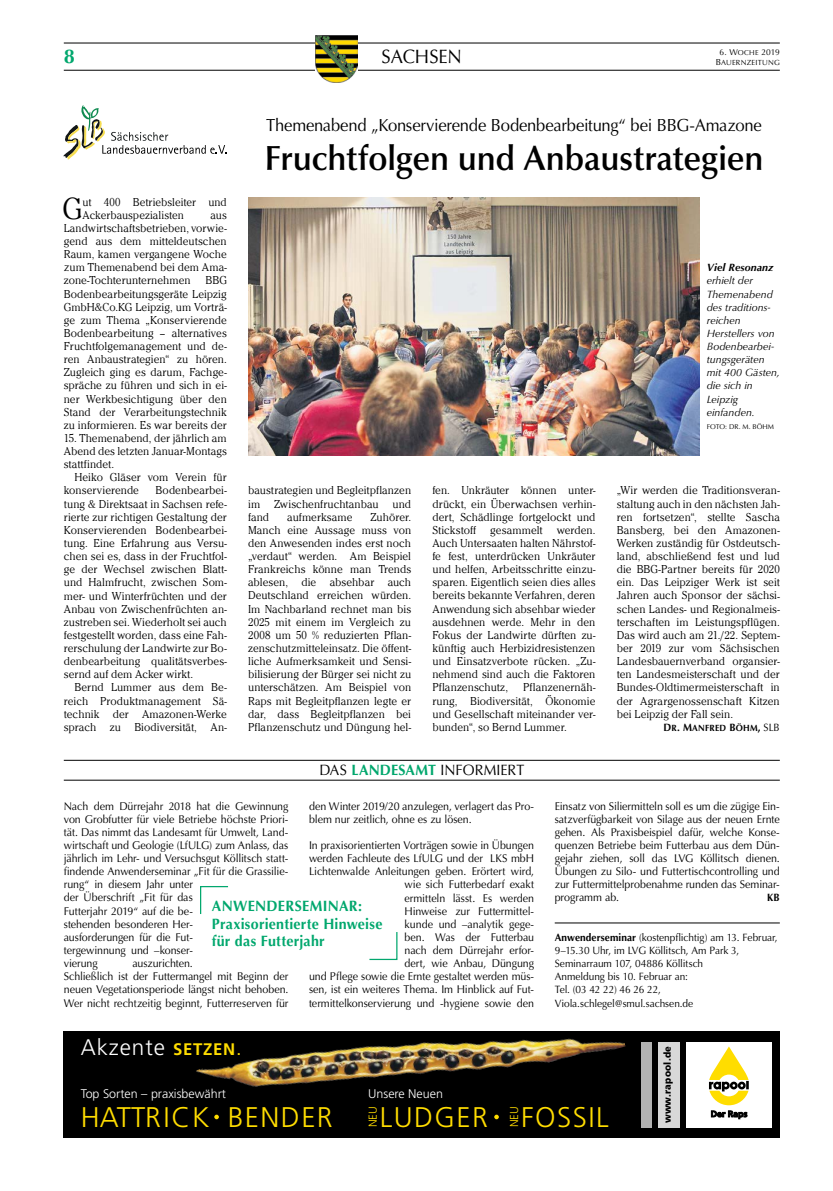
<style>
.page{position:relative;width:833px;height:1191px;background:#fff}
.page>*{position:absolute;margin:0;border:0;box-sizing:border-box;transform-origin:0 0}
.t1{font:600 35px "Optima LT Std";letter-spacing:-.005em;color:#000;scale:.95 1}
.t2{font:300 31.5px "Cheltenham";color:#000}
.t3{font:300 28.38px "Frutiger LT Std";letter-spacing:.05em;color:#fd0}
.t4{font:300 22.5px "Frutiger LT Std";letter-spacing:.04em;color:#fff}
.t5{font:700 20px "Optima LT Std";color:#00a76d}
.t6{font:19.38px "Optima LT Std";color:#000;scale:.95 1}
.t7{font:17.5px "Optima LT Std";letter-spacing:-.015em;color:#000;scale:.95 1}
.t8{font:700 15px/17.5px "Optima LT Std";letter-spacing:.02em;color:#00a76d;scale:.95 1}
.t9{font:15px "Optima LT Std";color:#000;scale:.95 1}
.t10{font:300 12.5px "Frutiger LT Std";color:#fff}
.t11{font:300 11.88px/13.1px "Cheltenham";letter-spacing:.005em;color:#000;text-align:justify}
.t12{font:300 11.5px "Frutiger LT Std";color:#fd0}
.t13{font:11.25px/13.1px "Optima LT Std";letter-spacing:-.005em;color:#000;scale:.95 1}
.t14{font:10.62px/13.1px "Optima LT Std";letter-spacing:-.005em;color:#000;scale:.95 1}
.t15{font:italic 10.62px/13.1px "Optima LT Std";color:#000}
.t16{font:italic 700 10.62px "Optima LT Std";letter-spacing:.01em;color:#000}
.t17{font:10.62px "Optima LT Std Bold SC850";color:#000;scale:.95 1}
.t18{font:900 9.75px "Frutiger LT Std";letter-spacing:.02em;color:#000;scale:.95 1}
.t19{font:9px "Optima LT Std Bold SC850";letter-spacing:.025em;color:#000;scale:.95 1}
.t20{font:8.5px "Optima LT Std SC850";color:#000}
.t21{font:7.38px "Optima LT Std SC850";letter-spacing:.025em;color:#000}
.t22{font:6.88px "Optima LT Std";letter-spacing:.005em;color:#000}
.s1{font-family:"Optima LT Std"}
.s2{font-size:7.12px}
.s3{font-size:8.75px}
.s4{font-family:"Optima LT Std";font-weight:400}
.s5{font-weight:700;color:#00a76d}
.s6{font-size:10.62px}
.s7{font-family:"Optima LT Std";font-size:10.62px}
.s8{font-weight:700}
.s9{font-weight:700;font-size:16.75px;color:#fd0}
.s10{color:#fd0}
</style>
<div class="page">
<hr style="left:64px;top:43px;width:716px;height:1px;background:#000">
<hr style="left:64px;top:70px;width:716px;height:1px;background:#000">
<img style="left:316px;top:35px;width:41px;height:48px">
<svg style="left:63px;top:105px;width:164px;height:54px"></svg>
<svg style="left:200px;top:886px;width:198px;height:74px"></svg>
<hr style="left:64px;top:760px;width:716px;height:1px;background:#000">
<hr style="left:64px;top:780px;width:716px;height:1px;background:#000">
<hr style="left:555px;top:922px;width:225px;height:1px;background:#000">
<img style="left:248px;top:197px;width:451px;height:258px">
<div style="left:64px;top:1031px;width:716px;height:106px;background:#000"></div>
<img style="left:196px;top:1038px;width:429px;height:49px">
<svg style="left:494px;top:1114px;width:5px;height:5px"></svg>
<svg style="left:214px;top:1114px;width:5px;height:5px"></svg>
<div style="left:686px;top:1042px;width:85px;height:85px;background:#fff"></div>
<div style="left:658px;top:1042px;width:22px;height:85px;background:#d8d8d8"></div>
<div style="left:641px;top:1042px;width:11px;height:85px;background:#b2b2b2"></div>
<svg style="left:709px;top:1046px;width:39px;height:72px"></svg>
<h3 class="t5" style="left:64px;top:45px;width:13px">8</h3>
<h3 class="t6" style="left:382px;top:45px;width:86px">SACHSEN</h3>
<p class="t20" style="left:719px;top:47px;width:62px"><span class="s1">6.</span> W<span class="s2">OCHE</span> 2019</p>
<p class="t21" style="left:715px;top:58px;width:66px"><span class="s3">B</span>AUERNZEITUNG</p>
<h2 class="t2" style="left:63px;top:191px;width:21px">G</h2>
<p class="t11" style="left:83px;top:195px;width:146px">ut 400 Betriebsleiter und<br>Ackerbauspezialisten</p>
<p class="t11" style="left:64px;top:208px;width:165px;text-indent:147px">aus Landwirtschaftsbetrieben, vorwie&shy;gend aus dem mitteldeutschen Raum, kamen vergangene Woche <span class="s4">z</span>um Themenabend bei dem Ama&shy;zone-Tochterunternehmen</p>
<p class="t11" style="left:64px;top:274px;width:165px;text-indent:142px">BBG Bodenbearbeitungsgeräte Leipzig GmbH&amp;Co.KG Leipzig, um Vorträ&shy;ge zum Thema „Konservierende Bodenbearbeitung – alternatives Fruchtfolgemanagement und de&shy;ren Anbaustrategien“ zu hören.<br>Zugleich ging es darum, Fachge&shy;spräche zu führen und sich in ei&shy;ner Werkbesichtigung über den Stand der Verarbeitungstechnik zu informieren. Es war bereits der</p>
<p class="t11" style="left:64px;top:432px;width:165px">15. Themenabend, der jährlich am Abend des letzten Januar-Montags stattfindet.</p>
<p class="t11" style="left:64px;top:471px;width:164px;text-indent:11px">Heiko Gläser vom Verein für konservierende</p>
<p class="t11" style="left:64px;top:484px;width:165px;text-indent:92px">Bodenbearbei&shy;tung &amp; Direktsaat in Sachsen refe&shy;rierte zur richtigen Gestaltung der Konservierenden Bodenbearbei&shy;tung. Eine Erfahrung aus Versu&shy;chen sei es, dass in der Fruchtfol&shy;ge der Wechsel zwischen Blatt&shy;und Halmfrucht, zwischen Som&shy;mer- und Winterfrüchten und der Anbau von Zwischenfrüchten an&shy;zustreben sei. Wiederholt sei auch festgestellt worden, dass eine Fah&shy;rerschulung der Landwirte zur Bo&shy;denbearbeitung qualitätsverbes&shy;sernd auf dem Acker wirkt.</p>
<p class="t11" style="left:64px;top:681px;width:164px;text-indent:11px">Bernd Lummer aus dem Be&shy;reich Produktmanagement Sä&shy;technik der Amazonen-Werke sprach zu Biodiversität, An-</p>
<h3 class="t7" style="left:266px;top:115px;width:523px">Themenabend „Konservierende Bodenbearbeitung“ bei BBG-Amazone</h3>
<h1 class="t1" style="left:264px;top:138px;width:527px">Fruchtfolgen und Anbaustrategien</h1>
<p class="t16" style="left:707px;top:261px;width:68px">Viel Resonanz</p>
<p class="t15" style="left:707px;top:274px;width:74px">erhielt der<br>Themenabend des traditions&shy;reichen<br>Herstellers von<br>Bodenbearbei&shy;tungsgeräten mit 400 Gästen, die sich in<br>Leipzig einfanden.</p>
<p class="t22" style="left:707px;top:422px;width:69px">FOTO: DR. M. BÖHM</p>
<p class="t11" style="left:248px;top:484px;width:165px">baustrategien und Begleitpflanzen im Zwischenfruchtanbau und fand</p>
<p class="t11" style="left:248px;top:510px;width:164px;text-indent:122px">Zuhörer.<br>Manch eine Aussage muss von den Anwesenden indes erst noch „verdaut“ werden. Am Beispiel Frankreichs könne man Trends ablesen, die absehbar auch Deutschland erreichen würden.<br>Im Nachbarland rechnet man bis 2025 mit einem im Vergleich zu 2008 um 50 % reduzierten Pflan&shy;zenschutzmitteleinsatz. Die öffent&shy;liche Aufmerksamkeit und Sensi&shy;bilisierung der Bürger sei nicht zu unterschätzen. Am Beispiel von Raps mit Begleitpflanzen legte er dar, dass Begleitpflanzen bei Pflanzenschutz und Düngung hel-</p>
<p class="t11" style="left:287px;top:510px;width:67px">aufmerksame</p>
<p class="t11" style="left:432px;top:484px;width:164px">fen. Unkräuter können unter&shy;drückt, ein Überwachsen verhin&shy;dert, Schädlinge fortgelockt und Stickstoff gesammelt werden.<br>Auch Untersaaten halten Nährstof&shy;fe fest, unterdrücken Unkräuter und helfen, Arbeitsschritte einzu&shy;sparen. Eigentlich seien dies alles bereits bekannte Verfahren, deren Anwendung sich absehbar wieder ausdehnen werde. Mehr in den Fokus der Landwirte dürften zu&shy;künftig auch Herbizidresistenzen und Einsatzverbote rücken. „Zu&shy;nehmend sind auch die Faktoren Pflanzenschutz,</p>
<p class="t11" style="left:432px;top:681px;width:164px;text-indent:91px">Pflanzenernäh&shy;rung, Biodiversität, Ökonomie und Gesellschaft miteinander ver&shy;bunden“, so Bernd Lummer.</p>
<p class="t9" style="left:319px;top:761px;width:217px">DAS <span class="s5">LANDESAMT</span> INFORMIERT</p>
<p class="t11" style="left:617px;top:484px;width:165px">„Wir werden die Traditionsveran&shy;staltung auch in den nächsten Jah&shy;ren fortsetzen“, stellte Sascha Bansberg, bei den Amazonen-Werken zuständig für Ostdeutsch&shy;land, abschließend fest und lud die BBG-Partner bereits für 2020 ein. Das Leipziger Werk ist seit Jahren auch Sponsor der sächsi&shy;schen Landes- und Regionalmeis&shy;terschaften im Leistungspflügen.<br>Das wird auch am 21./22. Septem&shy;ber 2019 zur vom Sächsischen Landesbauernverband organsier&shy;ten Landesmeisterschaft und der Bundes-Oldtimermeisterschaft in der Agrargenossenschaft Kitzen bei Leipzig der Fall sein.</p>
<p class="t19" style="left:663px;top:722px;width:124px"><span class="s6">D</span>R<span class="s6">. M</span>ANFRED <span class="s6">B</span>ÖHM<span class="s6">,</span> <span class="s7">SLB</span></p>
<p class="t13" style="left:64px;top:799px;width:238px">Nach dem Dürrejahr 2018 hat die Gewinnung von Grobfutter für viele Betriebe höchste Priori&shy;tät. Das nimmt das Landesamt für Umwelt, Land&shy;wirtschaft und Geologie (LfULG) zum Anlass, das jährlich im Lehr- und Versuchsgut Köllitsch statt&shy;findende Anwenderseminar „Fit für die Grassilie&shy;rung“ in diesem Jahr unter<br>der Überschrift „Fit für das<br>Futterjahr 2019“ auf die be-<br>stehenden besonderen Her-<br>ausforderungen für die Fut-<br>tergewinnung und –konser-<br>vierung</p>
<p class="t13" style="left:309px;top:799px;width:238px">den Winter 2019/20 anzulegen, verlagert das Pro&shy;blem nur zeitlich, ohne es zu lösen.</p>
<p class="t13" style="left:309px;top:838px;width:238px;text-align:right">In praxisorientierten Vorträgen sowie in Übungen werden Fachleute des LfULG und der LKS mbH Lichtenwalde Anleitungen geben. Erörtert wird, wie sich Futterbedarf exakt<br>ermitteln lässt. Es werden<br>Hinweise zur Futtermittel-<br>kunde und –analytik gege-<br>ben. Was der Futterbau<br>nach dem Dürrejahr erfor-<br>dert, wie Anbau, Düngung<br>und Pflege sowie die Ernte gestaltet werden müs&shy;sen, ist ein weiteres Thema. Im Hinblick auf Fut&shy;termittelkonservierung und -hygiene sowie den</p>
<p class="t8" style="left:212px;top:897px;width:181px">ANWENDERSEMINAR:<br>Praxisorientierte Hinweise für das Futterjahr</p>
<p class="t13" style="left:64px;top:957px;width:238px;text-indent:69px">auszurichten.<br>Schließlich ist der Futtermangel mit Beginn der neuen Vegetationsperiode längst nicht behoben.<br>Wer nicht rechtzeitig beginnt, Futterreserven für</p>
<p class="t13" style="left:555px;top:799px;width:238px;text-align:justify">Einsatz von Siliermitteln soll es um die zügige Ein&shy;satzverfügbarkeit von Silage aus der neuen Ernte gehen. Als Praxisbeispiel dafür, welche Konse&shy;quenzen Betriebe beim Futterbau aus dem Dün&shy;gejahr ziehen, soll das LVG Köllitsch dienen.<br>Übungen zu Silo- und Futtertischcontrolling und zur Futtermittelprobenahme runden das Seminar&shy;programm ab.</p>
<p class="t17" style="left:767px;top:891px;width:15px">KB</p>
<p class="t14" style="left:555px;top:931px;width:236px"><span class="s8">Anwenderseminar</span> (kostenpflichtig) am 13. Februar, 9–15.30 Uhr, im LVG Köllitsch, Am Park 3, Seminarraum 107, 04886 Köllitsch<br>Anmeldung bis 10. Februar an:<br>Tel. (03 42 22) 46 26 22, Viola.schlegel@smul.sachsen.de</p>
<h3 class="t4" style="left:81px;top:1034px;width:163px">Akzente <span class="s9">SETZEN</span><span class="s10">.</span></h3>
<p class="t10" style="left:81px;top:1087px;width:147px">Top Sorten – praxisbewährt</p>
<p class="t10" style="left:368px;top:1087px;width:76px">Unsere Neuen</p>
<h3 class="t3" style="left:81px;top:1100px;width:253px">HATTRICK BENDER</h3>
<p class="t12" style="left:366px;top:1127px;width:23px;rotate:-90deg">NEU</p>
<h3 class="t3" style="left:380px;top:1100px;width:110px">LUDGER</h3>
<p class="t12" style="left:508px;top:1127px;width:23px;rotate:-90deg">NEU</p>
<h3 class="t3" style="left:521px;top:1100px;width:89px">FOSSIL</h3>
<p class="t18" style="left:661px;top:1123px;width:83px;rotate:-90deg">www.rapool.de</p>
</div>
